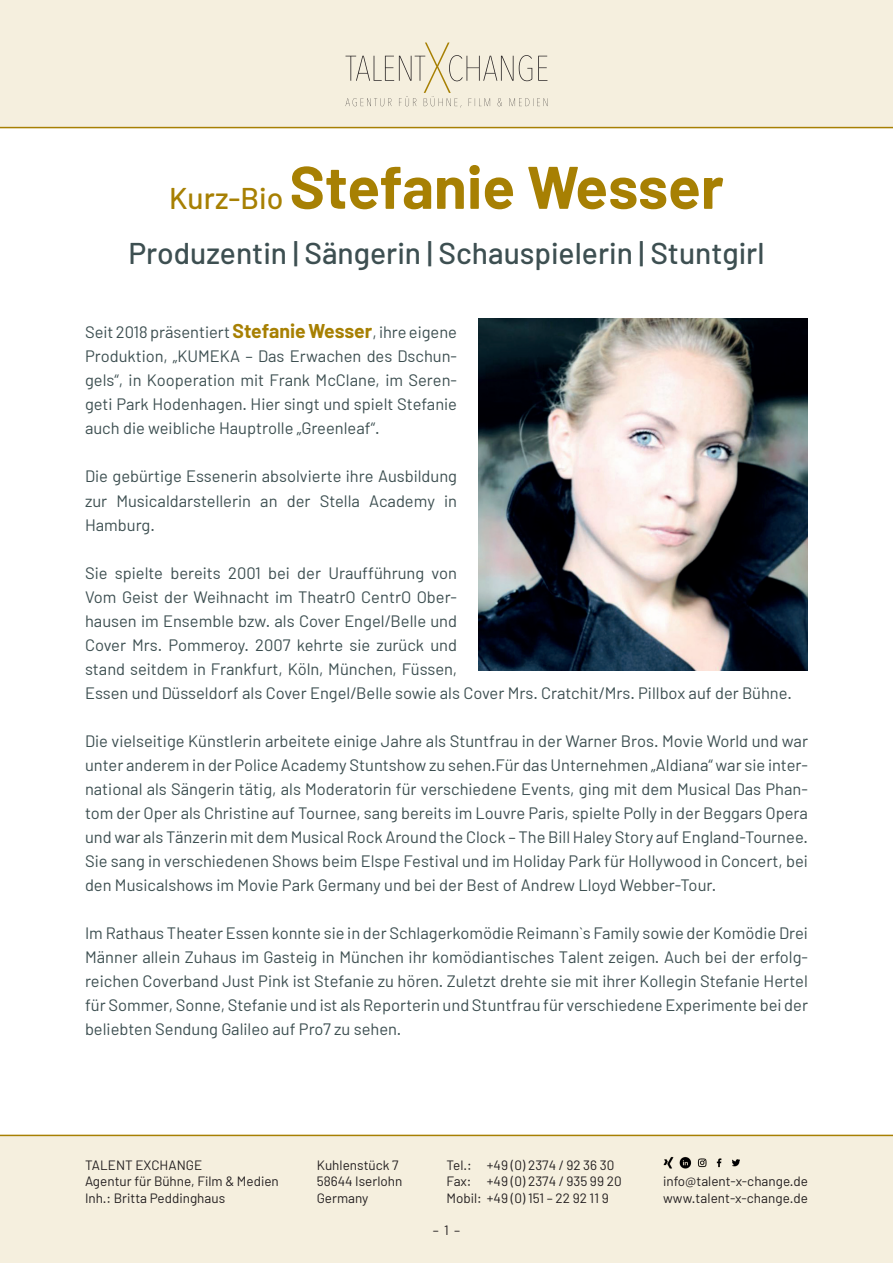
<style>
.page{position:relative;width:893px;height:1263px;background:#fff}
.page>*{position:absolute;margin:0;border:0;box-sizing:border-box;transform-origin:0 0}
.t1{font:700 60px "Barlow";color:#a78003}
.t2{font:500 30px "Barlow";color:#3d4f51}
.t3{font:16.5px/24px "Barlow";color:#3d4f51;text-align:justify}
.t4{font:13.5px/16.2px "Barlow";color:#231f20}
.s1{font-weight:500;font-size:30px}
.s2{font-weight:700;font-size:19.5px;color:#a78003}
</style>
<div class="page">
<div style="left:0;top:0;width:893px;height:128px;background:#f5efde"></div>
<svg style="left:345px;top:43px;width:202px;height:65px"></svg>
<hr style="left:0;top:127px;width:893px;height:1px;background:#a78003">
<div style="left:0;top:1135px;width:893px;height:128px;background:#f5efde"></div>
<hr style="left:0;top:1135px;width:893px;height:1px;background:#a78003">
<img style="left:663px;top:1157px;width:77px;height:12px">
<img style="left:478px;top:319px;width:330px;height:351px">
<h1 class="t1" style="left:169px;top:150px;width:556px"><span class="s1">Kurz-Bio</span> Stefanie Wesser</h1>
<h2 class="t2" style="left:128px;top:234px;width:637px">Produzentin | Sängerin | Schauspielerin | Stuntgirl</h2>
<p class="t3" style="left:85px;top:320px;width:374px">Seit 2018 präsentiert <span class="s2">Stefanie Wesser</span>, ihre eigene Produktion, „KUMEKA – Das Erwachen des Dschun&shy;gels“, in Kooperation mit Frank McClane, im Seren&shy;geti Park Hodenhagen. Hier singt und spielt Stefanie auch die weibliche Hauptrolle „Greenleaf“.</p>
<p class="t3" style="left:85px;top:464px;width:374px">Die gebürtige Essenerin absolvierte ihre Ausbildung zur Musicaldarstellerin an der Stella Academy in Hamburg.</p>
<p class="t3" style="left:85px;top:560px;width:708px;text-align:left">Sie spielte bereits 2001 bei der Uraufführung von<br>Vom Geist der Weihnacht im TheatrO CentrO Ober-<br>hausen im Ensemble bzw. als Cover Engel/Belle und<br>Cover Mrs. Pommeroy. 2007 kehrte sie zurück und<br>stand seitdem in Frankfurt, Köln, München, Füssen,<br>Essen und Düsseldorf als Cover Engel/Belle sowie als Cover Mrs. Cratchit/Mrs. Pillbox auf der Bühne.</p>
<p class="t3" style="left:85px;top:728px;width:724px">Die vielseitige Künstlerin arbeitete einige Jahre als Stuntfrau in der Warner Bros. Movie World und war unter anderem in der Police Academy Stuntshow zu sehen.Für das Unternehmen „Aldiana“ war sie inter&shy;national als Sängerin tätig, als Moderatorin für verschiedene Events, ging mit dem Musical Das Phan&shy;tom der Oper als Christine auf Tournee, sang bereits im Louvre Paris, spielte Polly in der Beggars Opera und war als Tänzerin mit dem Musical Rock Around the Clock – The Bill Haley Story auf England-Tournee.<br>Sie sang in verschiedenen Shows beim Elspe Festival und im Holiday Park für Hollywood in Concert, bei den Musicalshows im Movie Park Germany und bei der Best of Andrew Lloyd Webber-Tour.</p>
<p class="t3" style="left:85px;top:920px;width:724px">Im Rathaus Theater Essen konnte sie in der Schlagerkomödie Reimann`s Family sowie der Komödie Drei Männer allein Zuhaus im Gasteig in München ihr komödiantisches Talent zeigen. Auch bei der erfolg&shy;reichen Coverband Just Pink ist Stefanie zu hören. Zuletzt drehte sie mit ihrer Kollegin Stefanie Hertel für Sommer, Sonne, Stefanie und ist als Reporterin und Stuntfrau für verschiedene Experimente bei der beliebten Sendung Galileo auf Pro7 zu sehen.</p>
<p class="t4" style="left:85px;top:1157px;width:195px">TALENT EXCHANGE<br>Agentur für Bühne, Film &amp; Medien<br>Inh.: Britta Peddinghaus</p>
<p class="t4" style="left:317px;top:1157px;width:87px">Kuhlenstück 7<br>58644 Iserlohn<br>Germany</p>
<p class="t4" style="left:446px;top:1157px;width:177px">Tel.: +49 (0) 2374 / 92 36 30<br>Fax: +49 (0) 2374 / 935 99 20<br>Mobil: +49 (0) 151 – 22 92 11 9</p>
<p class="t4" style="left:433px;top:1222px;width:29px">– 1 –</p>
<p class="t4" style="left:663px;top:1173px;width:146px">info@talent-x-change.de www.talent-x-change.de</p>
</div>
